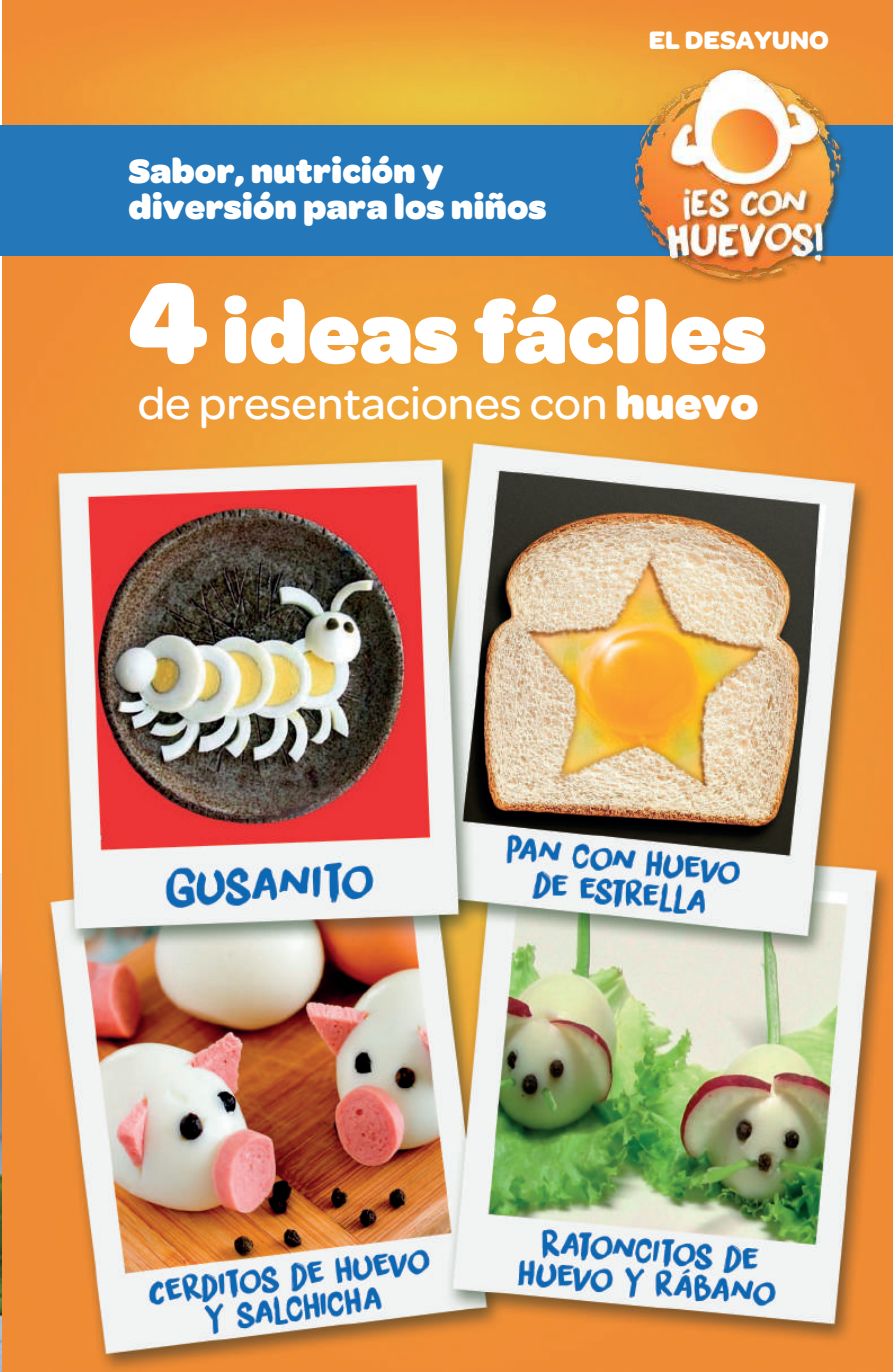
<style>
.page{position:relative;width:893px;height:1372px;background:#fff}
.page>*{position:absolute;margin:0;border:0;box-sizing:border-box;transform-origin:0 0}
.t1{font:900 90px "Omnes";color:#fff}
.t2{font:500 47.25px "Omnes";color:#fff}
.t3{font:900 36px/36px "Omnes";color:#fff}
.t4{font:700 27px "Omnes";color:#fff}
.s1{font-size:121.5px}
.s2{font-weight:900}
</style>
<div class="page">
<img style="left:0;top:873px;width:2px;height:497px">
<img style="left:2px;top:0;width:891px;height:1371px">
<div style="left:0;top:125px;width:893px;height:130px;background:#2478ba"></div>
<img style="left:587px;top:23px;width:306px;height:280px">
<p class="t3" style="left:128px;top:153px;width:420px">Sabor, nutrición y diversión para los niños</p>
<p class="t4" style="left:649px;top:25px;width:182px">EL DESAYUNO</p>
<h1 class="t1" style="left:129px;top:280px;width:639px"><span class="s1">4</span>ideas fáciles</h1>
<h2 class="t2" style="left:138px;top:377px;width:622px">de presentaciones con <span class="s2">huevo</span></h2>
</div>
